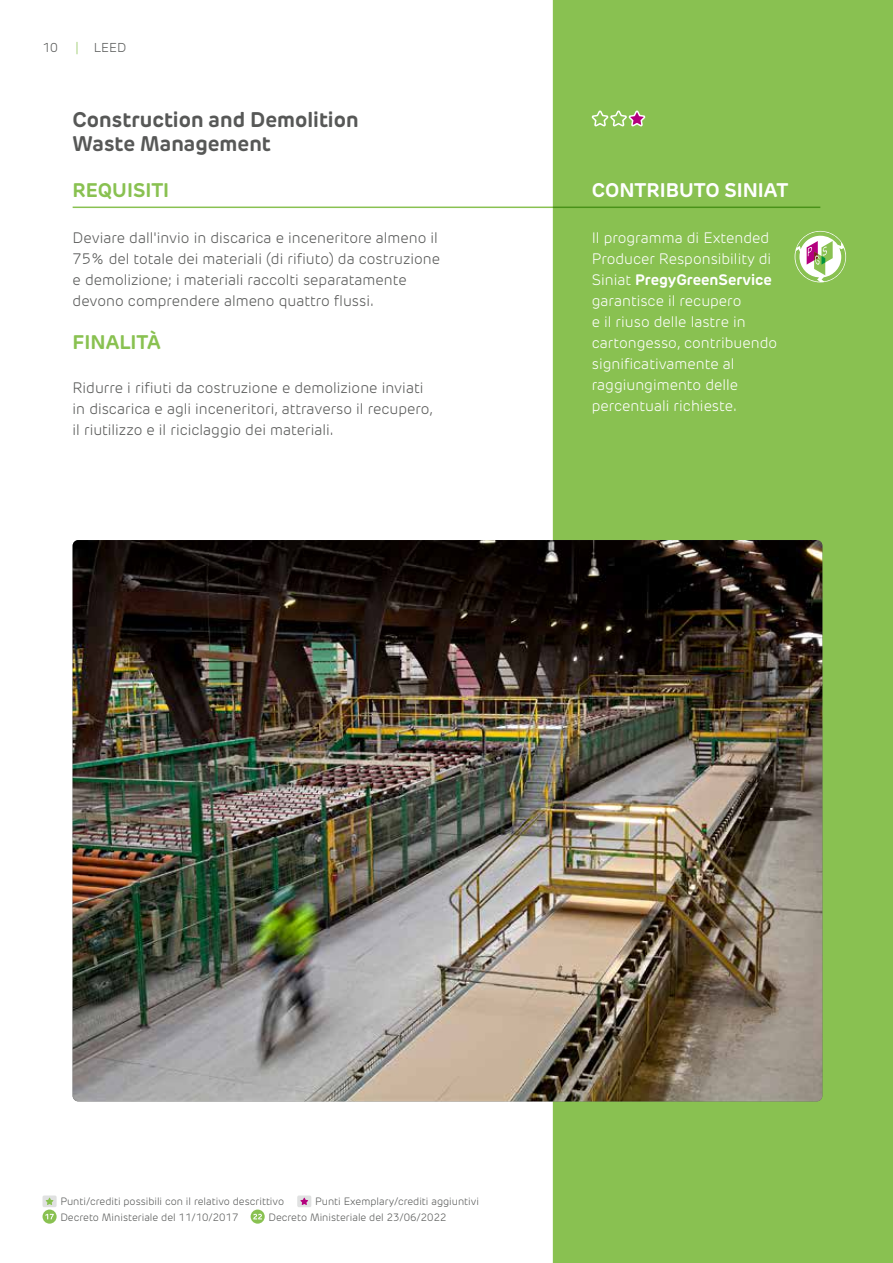
<style>
.page{position:relative;width:893px;height:1263px;background:#fff}
.page>*{position:absolute;margin:0;border:0;box-sizing:border-box;transform-origin:0 0}
.t1{font:700 21px/24px "New Rubrik Edge";color:#575857}
.t2{font:700 19.5px "New Rubrik Edge";color:#89c151}
.t3{font:700 19.5px "New Rubrik Edge";color:#fff}
.t4{font:300 15px/21px "New Rubrik Edge";color:#575857}
.t5{font:300 15px/21px "New Rubrik Edge";color:#fff}
.t6{font:300 12.75px "New Rubrik Edge";color:#555756}
.t7{font:300 12.75px "New Rubrik Edge";color:#89c151}
.t8{font:300 10.5px/15.8px "New Rubrik Edge";color:#555756}
.s1{font-weight:700}
</style>
<div class="page">
<svg style="left:251px;top:1209px;width:14px;height:15px"></svg>
<svg style="left:253px;top:1214px;width:9px;height:5px"></svg>
<svg style="left:43px;top:1209px;width:14px;height:15px"></svg>
<svg style="left:45px;top:1214px;width:9px;height:5px"></svg>
<div style="left:43px;top:1195px;width:14px;height:12px;background:#e0e1e1;border-radius:2px"></div>
<svg style="left:46px;top:1198px;width:7px;height:7px"></svg>
<div style="left:297px;top:1195px;width:14px;height:12px;background:#e0e1e1;border-radius:2px"></div>
<svg style="left:300px;top:1198px;width:8px;height:7px"></svg>
<div style="left:553px;top:0;width:340px;height:1263px;background:#89c151"></div>
<hr style="left:73px;top:207px;width:747px;height:1px;background:#89c151">
<svg style="left:795px;top:231px;width:51px;height:52px"></svg>
<img style="left:73px;top:540px;width:749px;height:561px">
<svg style="left:892px;top:111px;width:1px;height:42px"></svg>
<svg style="left:590px;top:104px;width:56px;height:24px"></svg>
<p class="t6" style="left:43px;top:40px;width:17px">10</p>
<p class="t7" style="left:75px;top:40px;width:5px">|</p>
<p class="t6" style="left:94px;top:40px;width:34px">LEED</p>
<h1 class="t1" style="left:73px;top:107px;width:287px">Construction and Demolition<br>Waste Management</h1>
<h2 class="t2" style="left:73px;top:178px;width:98px">REQUISITI</h2>
<h2 class="t3" style="left:592px;top:178px;width:198px">CONTRIBUTO SINIAT</h2>
<p class="t4" style="left:73px;top:227px;width:369px">Deviare dall'invio in discarica e inceneritore almeno il 75% del totale dei materiali (di rifiuto) da costruzione e demolizione; i materiali raccolti separatamente devono comprendere almeno quattro flussi.</p>
<h2 class="t2" style="left:73px;top:330px;width:90px">FINALITÀ</h2>
<p class="t4" style="left:73px;top:377px;width:362px">Ridurre i rifiuti da costruzione e demolizione inviati in discarica e agli inceneritori, attraverso il recupero, il riutilizzo e il riciclaggio dei materiali.</p>
<p class="t5" style="left:592px;top:227px;width:187px">Il programma di Extended<br>Producer Responsibility di<br>Siniat <span class="s1">PregyGreenService </span>garantisce il recupero<br>e il riuso delle lastre in cartongesso, contribuendo significativamente al raggiungimento delle percentuali richieste.</p>
<p class="t8" style="left:60px;top:1193px;width:225px">Punti/crediti possibili con il relativo descrittivo</p>
<p class="t8" style="left:268px;top:1193px;width:212px;text-indent:47px">Punti Exemplary/crediti aggiuntivi<br>Decreto Ministeriale del 23/06/2022</p>
<p class="t8" style="left:60px;top:1209px;width:180px">Decreto Ministeriale del 11/10/2017</p>
</div>
